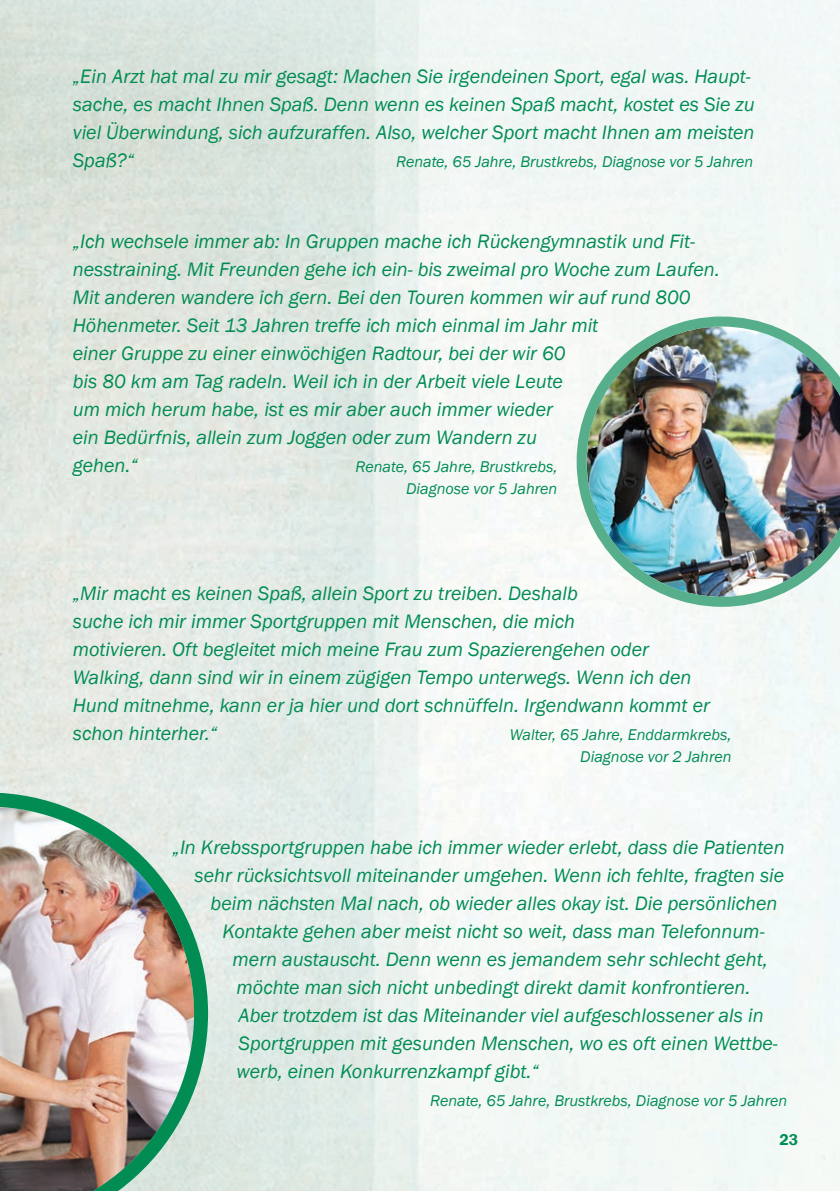
<style>
.page{position:relative;width:840px;height:1191px;background:#fff}
.page>*{position:absolute;margin:0;border:0;box-sizing:border-box;transform-origin:0 0}
.t1{font:italic 20px/28px "Franklin Gothic";color:#008c53}
.t2{font:italic 16px/22px "Franklin Gothic";color:#008c53;text-align:right}
.t3{font:600 16px "Franklin Gothic";color:#008c53}
</style>
<div class="page">
<img style="left:0;top:792px;width:208px;height:399px">
<img style="left:576px;top:316px;width:263px;height:291px">
<p class="t1" style="left:73px;top:62px;width:683px">„Ein Arzt hat mal zu mir gesagt: Machen Sie irgendeinen Sport, egal was. Haupt&shy;sache, es macht Ihnen Spaß. Denn wenn es keinen Spaß macht, kostet es Sie zu viel Überwindung, sich aufzuraffen. Also, welcher Sport macht Ihnen am meisten Spaß?“</p>
<p class="t2" style="left:396px;top:151px;width:358px">Renate, 65 Jahre, Brustkrebs, Diagnose vor 5 Jahren</p>
<p class="t1" style="left:73px;top:227px;width:648px">„Ich wechsele immer ab: In Gruppen mache ich Rückengymnastik und Fit&shy;nesstraining. Mit Freunden gehe ich ein- bis zweimal pro Woche zum Laufen.<br>Mit anderen wandere ich gern. Bei den Touren kommen wir auf rund 800<br>Höhenmeter. Seit 13 Jahren treffe ich mich einmal im Jahr mit<br>einer Gruppe zu einer einwöchigen Radtour, bei der wir 60<br>bis 80 km am Tag radeln. Weil ich in der Arbeit viele Leute<br>um mich herum habe, ist es mir aber auch immer wieder<br>ein Bedürfnis, allein zum Joggen oder zum Wandern zu<br>gehen.“</p>
<p class="t2" style="left:355px;top:455px;width:203px">Renate, 65 Jahre, Brustkrebs,<br>Diagnose vor 5 Jahren</p>
<p class="t1" style="left:73px;top:579px;width:638px">„Mir macht es keinen Spaß, allein Sport zu treiben. Deshalb<br>suche ich mir immer Sportgruppen mit Menschen, die mich<br>motivieren. Oft begleitet mich meine Frau zum Spazierengehen oder Walking, dann sind wir in einem zügigen Tempo unterwegs. Wenn ich den Hund mitnehme, kann er ja hier und dort schnüffeln. Irgendwann kommt er schon hinterher.“</p>
<p class="t2" style="left:509px;top:723px;width:223px">Walter, 65 Jahre, Enddarmkrebs,<br>Diagnose vor 2 Jahren</p>
<p class="t1" style="left:172px;top:833px;width:613px">„In Krebssportgruppen habe ich immer wieder erlebt, dass die Patienten</p>
<p class="t1" style="left:194px;top:861px;width:591px">sehr rücksichtsvoll miteinander umgehen. Wenn ich fehlte, fragten sie</p>
<p class="t1" style="left:210px;top:889px;width:568px">beim nächsten Mal nach, ob wieder alles okay ist. Die persönlichen</p>
<p class="t1" style="left:222px;top:917px;width:543px">Kontakte gehen aber meist nicht so weit, dass man Telefonnum-</p>
<p class="t1" style="left:232px;top:945px;width:536px">mern austauscht. Denn wenn es jemandem sehr schlecht geht,</p>
<p class="t1" style="left:236px;top:973px;width:515px">möchte man sich nicht unbedingt direkt damit konfrontieren.</p>
<p class="t1" style="left:238px;top:1001px;width:526px">Aber trotzdem ist das Miteinander viel aufgeschlossener als in</p>
<p class="t1" style="left:238px;top:1029px;width:540px">Sportgruppen mit gesunden Menschen, wo es oft einen Wettbe-</p>
<p class="t1" style="left:236px;top:1057px;width:304px">werb, einen Konkurrenzkampf gibt.“</p>
<p class="t2" style="left:430px;top:1089px;width:358px">Renate, 65 Jahre, Brustkrebs, Diagnose vor 5 Jahren</p>
<p class="t3" style="left:779px;top:1130px;width:20px">23</p>
</div>
